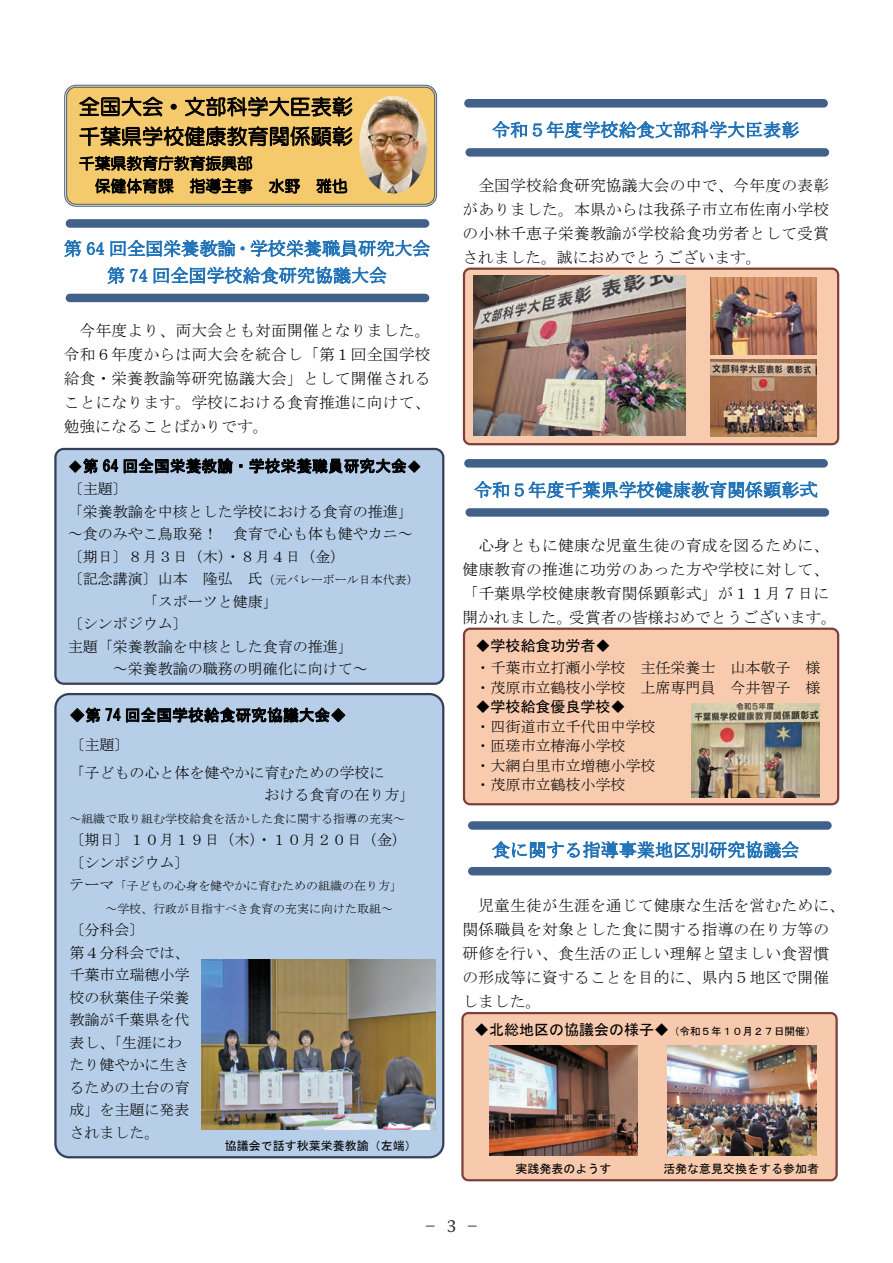
<style>
.page{position:relative;width:893px;height:1263px;background:#fff}
.page>*{position:absolute;margin:0;border:0;box-sizing:border-box;transform-origin:0 0}
.t1{font:21px/29.5px "HG Maru Gothic MPRO";letter-spacing:.005em;color:#000}
.t2{font:18px/27px "MS Mincho";letter-spacing:.005em;color:#2373b7;text-align:center}
.t3{font:15.75px/24px "MS Mincho";letter-spacing:.01em;color:#000;text-align:justify}
.t4{font:15.75px "MS Gothic";letter-spacing:.005em;color:#000}
.t5{font:15.75px/22.5px "HG Maru Gothic MPRO";letter-spacing:.005em;color:#000}
.t6{font:15.75px "Hiragino UD Serif Std N W4";color:#231f20}
.t7{font:15px/22.5px "MS Mincho";color:#000}
.t8{font:15px "MS Gothic";color:#000}
.t9{font:12px/22.5px "MS Mincho";color:#000}
.t10{font:12px "MS Gothic";color:#000}
.t11{font:10.5px "MS Gothic";color:#000}
.s1{font-size:15px}
</style>
<div class="page">
<svg style="left:64px;top:85px;width:373px;height:122px;background:#ecc570"></svg>
<div style="left:66px;top:219px;width:363px;height:9px;background:#41618b;border-radius:4px"></div>
<div style="left:66px;top:294px;width:363px;height:8px;background:#41618b;border-radius:4px"></div>
<div style="left:464px;top:99px;width:364px;height:9px;background:#41618b;border-radius:4px"></div>
<div style="left:465px;top:148px;width:364px;height:9px;background:#41618b;border-radius:4px"></div>
<div style="left:55px;top:694px;width:388px;height:463px;background:#b7cee8;border-radius:14px"></div>
<div style="left:54px;top:693px;width:390px;height:465px;border:2px solid #353e5b;border-radius:14px"></div>
<div style="left:462px;top:1013px;width:375px;height:167px;background:#f7caae;border-radius:6px"></div>
<div style="left:461px;top:1012px;width:377px;height:169px;border:2px solid #7e403b;border-radius:6px"></div>
<div style="left:464px;top:269px;width:374px;height:175px;background:#f8cbaf;border-radius:6px"></div>
<div style="left:463px;top:268px;width:376px;height:177px;border:2px solid #7e403b;border-radius:6px"></div>
<div style="left:468px;top:821px;width:364px;height:9px;background:#41618b;border-radius:4px"></div>
<div style="left:468px;top:867px;width:364px;height:8px;background:#41618b;border-radius:4px"></div>
<div style="left:55px;top:449px;width:388px;height:235px;background:#b7cee8;border-radius:8px"></div>
<div style="left:54px;top:448px;width:390px;height:237px;border:2px solid #353e5b;border-radius:8px"></div>
<div style="left:464px;top:459px;width:364px;height:9px;background:#41618b;border-radius:4px"></div>
<div style="left:465px;top:508px;width:364px;height:9px;background:#41618b;border-radius:4px"></div>
<div style="left:464px;top:629px;width:374px;height:175px;background:#f8cbaf;border-radius:6px"></div>
<div style="left:463px;top:628px;width:376px;height:177px;border:2px solid #7e403b;border-radius:6px"></div>
<img style="left:359px;top:96px;width:68px;height:97px">
<img style="left:202px;top:960px;width:233px;height:170px">
<img style="left:473px;top:275px;width:213px;height:161px">
<img style="left:710px;top:278px;width:106px;height:76px">
<img style="left:710px;top:360px;width:106px;height:76px">
<img style="left:692px;top:703px;width:127px;height:94px">
<img style="left:489px;top:1045px;width:149px;height:110px">
<img style="left:668px;top:1045px;width:148px;height:110px">
<h1 class="t1" style="left:79px;top:92px;width:275px">全国大会・文部科学大臣表彰千葉県学校健康教育関係顕彰</h1>
<p class="t5" style="left:95px;top:152px;width:254px;text-indent:-16px">千葉県教育庁教育振興部<br>保健体育課 指導主事 水野 雅也</p>
<p class="t2" style="left:64px;top:235px;width:368px">第 64 回全国栄養教諭・学校栄養職員研究大会第 74 回全国学校給食研究協議大会</p>
<p class="t3" style="left:64px;top:318px;width:368px;text-indent:16px">今年度より、両大会とも対面開催となりました。令和６年度からは両大会を統合し「第１回全国学校給食・栄養教諭等研究協議大会」として開催されることになります。学校における食育推進に向けて、勉強になることばかりです。</p>
<p class="t4" style="left:68px;top:458px;width:356px"><span class="s1">◆</span>第 64 回全国栄養教諭・学校栄養職員研究大会<span class="s1">◆</span></p>
<p class="t7" style="left:68px;top:477px;width:346px">〔主題〕<br>「栄養教諭を中核とした学校における食育の推進」～食のみやこ鳥取発！ 食育で心も体も健やカニ～〔期日〕８月３日（木）・８月４日（金）</p>
<p class="t9" style="left:68px;top:568px;width:352px"><span class="s1">〔記念講演〕山本 隆弘 氏</span>（元バレーボール日本代表）</p>
<p class="t7" style="left:143px;top:590px;width:137px">「スポーツと健康」</p>
<p class="t7" style="left:68px;top:612px;width:122px">〔シンポジウム〕</p>
<p class="t7" style="left:68px;top:635px;width:286px">主題「栄養教諭を中核とした食育の推進」</p>
<p class="t7" style="left:113px;top:657px;width:256px">～栄養教諭の職務の明確化に向けて～</p>
<p class="t4" style="left:69px;top:707px;width:278px">◆第 74 回全国学校給食研究協議大会◆</p>
<p class="t7" style="left:69px;top:731px;width:316px;line-height:27.3px">〔主題〕<br>「子どもの心と体を健やかに育むための学校に</p>
<p class="t7" style="left:264px;top:783px;width:152px">おける食育の在り方」</p>
<p class="t9" style="left:69px;top:807px;width:337px">～組織で取り組む学校給食を活かした食に関する指導の充実～</p>
<p class="t7" style="left:69px;top:828px;width:339px">〔期日〕１０月１９日（木）・１０月２０日（金）〔シンポジウム〕</p>
<p class="t9" style="left:105px;top:874px;width:298px;text-indent:-36px"><span class="s1">テーマ</span>「子どもの心身を健やかに育むための組織の在り方」～学校、行政が目指すべき食育の充実に向けた取組～</p>
<p class="t7" style="left:69px;top:918px;width:122px">〔分科会〕<br>第４分科会では、千葉市立瑞穂小学校の秋葉佳子栄養教諭が千葉県を代表し、「生涯にわたり健やかに生きるための土台の育成」を主題に発表されました。</p>
<p class="t10" style="left:225px;top:1139px;width:193px">協議会で話す秋葉栄養教諭（左端）</p>
<p class="t2" style="left:492px;top:116px;width:309px">令和５年度学校給食文部科学大臣表彰</p>
<p class="t3" style="left:462px;top:173px;width:368px;text-indent:16px">全国学校給食研究協議大会の中で、今年度の表彰がありました。本県からは我孫子市立布佐南小学校の小林千恵子栄養教諭が学校給食功労者として受賞されました。誠におめでとうございます。</p>
<p class="t2" style="left:474px;top:476px;width:345px">令和５年度千葉県学校健康教育関係顕彰式</p>
<p class="t3" style="left:462px;top:533px;width:376px;text-align:center">心身ともに健康な児童生徒の育成を図るために、<br>健康教育の推進に功労のあった方や学校に対して、「千葉県学校健康教育関係顕彰式」が１１月７日に開かれました。受賞者の皆様おめでとうございます。</p>
<p class="t8" style="left:476px;top:638px;width:137px">◆学校給食功労者◆</p>
<p class="t7" style="left:476px;top:658px;width:346px;line-height:19.6px">・千葉市立打瀬小学校 主任栄養士 山本敬子 様・茂原市立鶴枝小学校 上席専門員 今井智子 様</p>
<p class="t8" style="left:476px;top:699px;width:152px">◆学校給食優良学校◆</p>
<p class="t7" style="left:476px;top:716px;width:182px;line-height:19.5px">・四街道市立千代田中学校・匝瑳市立椿海小学校<br>・大網白里市立増穂小学校・茂原市立鶴枝小学校</p>
<p class="t2" style="left:492px;top:836px;width:309px">食に関する指導事業地区別研究協議会</p>
<p class="t3" style="left:462px;top:893px;width:384px;text-align:left;text-indent:16px">児童生徒が生涯を通じて健康な生活を営むために、関係職員を対象とした食に関する指導の在り方等の研修を行い、食生活の正しい理解と望ましい食習慣の形成等に資することを目的に、県内５地区で開催しました。</p>
<p class="t11" style="left:474px;top:1026px;width:344px"><span class="s1">◆北総地区の協議会の様子◆</span>（令和５年１０月２７日開催）</p>
<p class="t10" style="left:516px;top:1162px;width:97px">実践発表のようす</p>
<p class="t10" style="left:663px;top:1163px;width:157px">活発な意見交換をする参加者</p>
<p class="t6" style="left:423px;top:1214px;width:59px">− 3 −</p>
</div>
